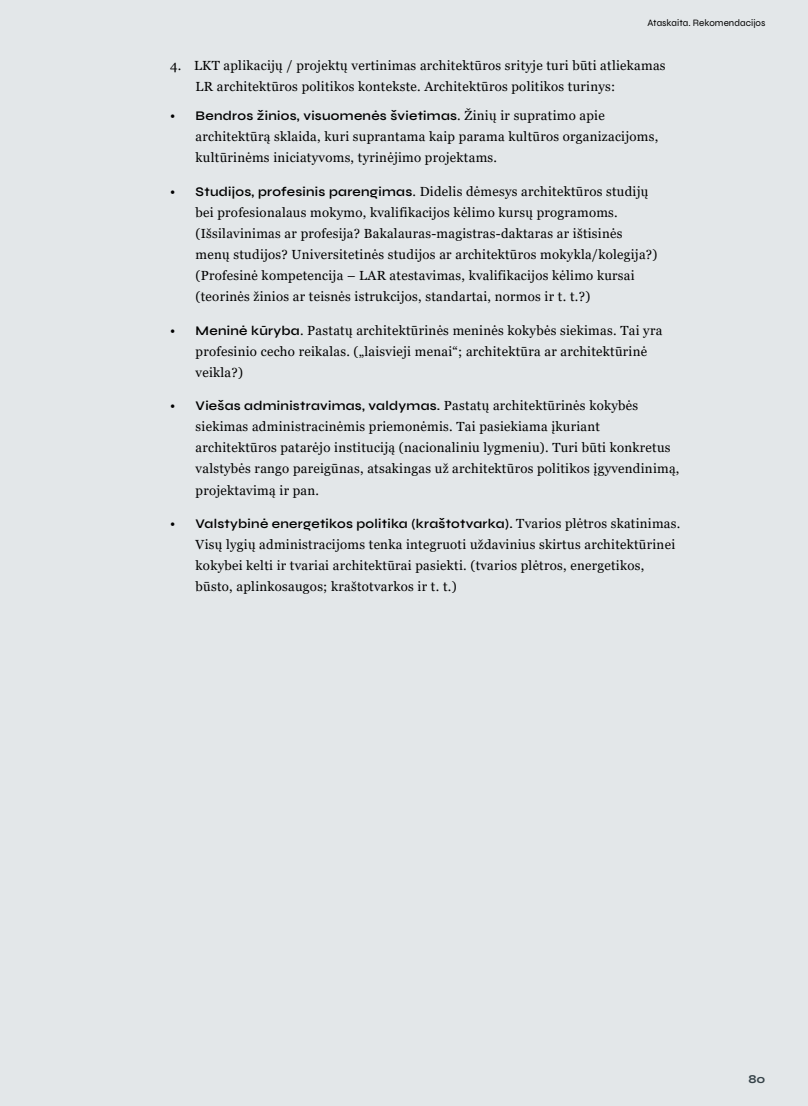
<style>
.page{position:relative;width:808px;height:1106px;background:#e3e7e9}
.page>*{position:absolute;margin:0;border:0;box-sizing:border-box;transform-origin:0 0}
.t1{font:13.2px/21px "Georgia";letter-spacing:.02em;color:#000}
.t2{font:600 13.2px "Syne";letter-spacing:.02em;color:#000}
.t3{font:700 12px "Syne";color:#354248}
.t4{font:9.75px "Syne";letter-spacing:.005em;color:#000}
.s1{font-family:"Georgia";font-weight:400}
.s2{font-family:"Syne";font-weight:600}
</style>
<div class="page">
<p class="t4" style="left:647px;top:17px;width:119px">Ataskaita. Rekomendacijos</p>
<p class="t1" style="left:196px;top:55px;width:471px;text-indent:-26px">4. LKT aplikacijų / projektų vertinimas architektūros srityje turi būti atliekamas<br>LR architektūros politikos kontekste. Architektūros politikos turinys:</p>
<p class="t2" style="left:170px;top:107px;width:436px"><span class="s1">•</span> Bendros žinios, visuomenės švietimas<span class="s1">. Žinių ir supratimo apie</span></p>
<p class="t1" style="left:196px;top:126px;width:464px">architektūrą sklaida, kuri suprantama kaip parama kultūros organizacijoms, kultūrinėms iniciatyvoms, tyrinėjimo projektams.</p>
<p class="t1" style="left:196px;top:181px;width:463px;text-indent:-26px">• <span class="s2">Studijos, profesinis parengimas</span>. Didelis dėmesys architektūros studijų bei profesionalaus mokymo, kvalifikacijos kėlimo kursų programoms. (Išsilavinimas ar profesija? Bakalauras-magistras-daktaras ar ištisinės menų studijos? Universitetinės studijos ar architektūros mokykla/kolegija?) (Profesinė kompetencija – LAR atestavimas, kvalifikacijos kėlimo kursai (teorinės žinios ar teisnės istrukcijos, standartai, normos ir t. t.?)</p>
<p class="t1" style="left:196px;top:320px;width:468px;text-indent:-26px">• <span class="s2">Meninė kūryba</span>. Pastatų architektūrinės meninės kokybės siekimas. Tai yra profesinio cecho reikalas. („laisvieji menai“; architektūra ar architektūrinė veikla?)</p>
<p class="t2" style="left:170px;top:398px;width:470px"><span class="s1">•</span> Viešas administravimas, valdymas. <span class="s1">Pastatų architektūrinės kokybės</span></p>
<p class="t1" style="left:196px;top:417px;width:485px">siekimas administracinėmis priemonėmis. Tai pasiekiama įkuriant architektūros patarėjo instituciją (nacionaliniu lygmeniu). Turi būti konkretus valstybės rango pareigūnas, atsakingas už architektūros politikos įgyvendinimą, projektavimą ir pan.</p>
<p class="t2" style="left:170px;top:515px;width:512px"><span class="s1">•</span> Valstybinė energetikos politika (kraštotvarka). <span class="s1">Tvarios plėtros skatinimas.</span></p>
<p class="t1" style="left:196px;top:534px;width:481px">Visų lygių administracijoms tenka integruoti uždavinius skirtus architektūrinei kokybei kelti ir tvariai architektūrai pasiekti. (tvarios plėtros, energetikos, būsto, aplinkosaugos; kraštotvarkos ir t. t.)</p>
<p class="t3" style="left:748px;top:1071px;width:18px">80</p>
</div>
